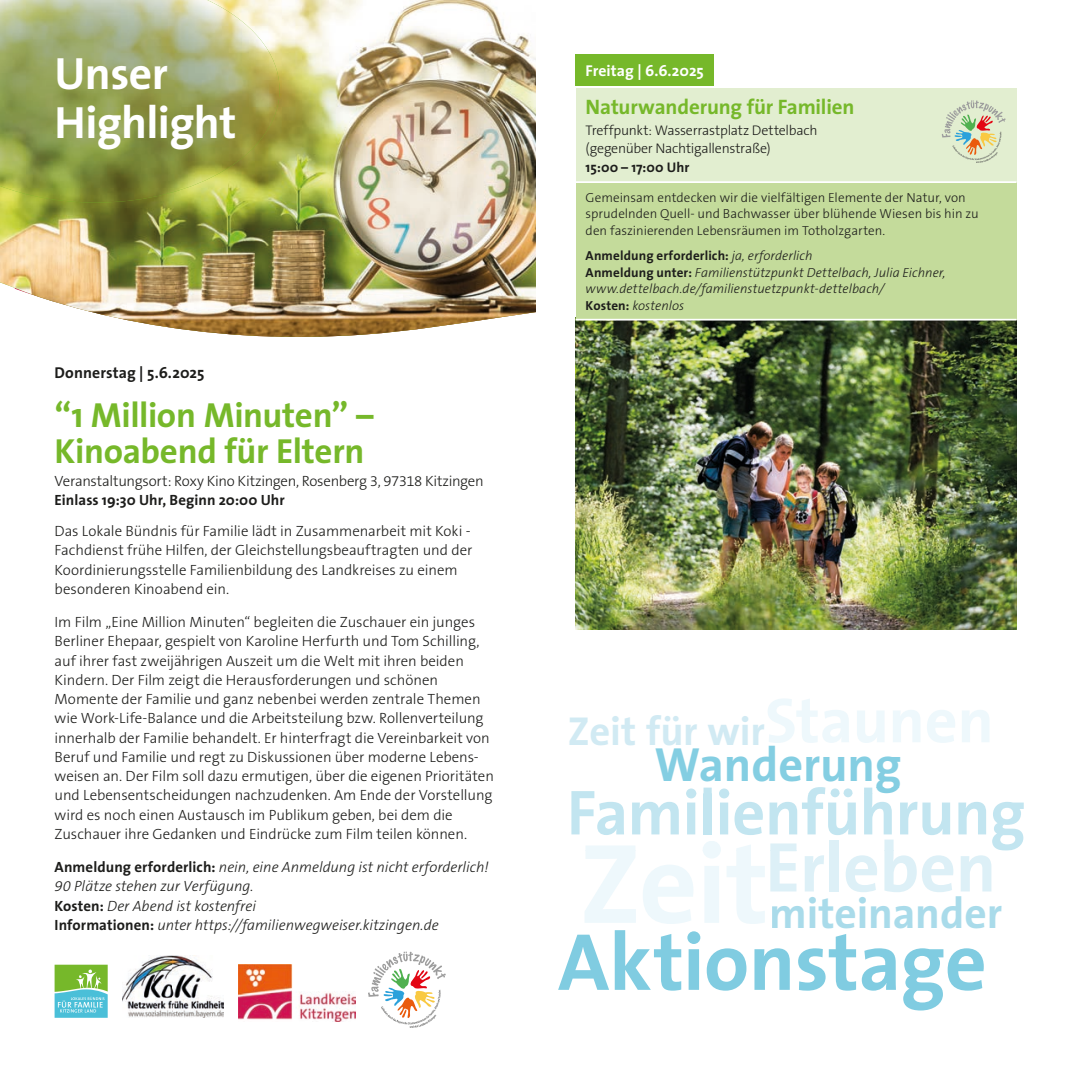
<style>
.page{position:relative;width:1072px;height:1072px;background:#fff}
.page>*{position:absolute;margin:0;border:0;box-sizing:border-box;transform-origin:0 0}
.t1{font:700 81.73px "The Sans";letter-spacing:-.01em;color:#80cce1}
.t2{font:700 71.05px "The Sans";letter-spacing:-.005em;color:#ddf0f7}
.t3{font:700 64.05px "The Sans";letter-spacing:-.01em;color:#c2e5f0}
.t4{font:700 48.3px "The Sans";letter-spacing:-.005em;color:#84cee2}
.t5{font:700 45.5px/49px "The Sans";letter-spacing:-.015em;color:#fff}
.t6{font:700 43.57px "The Sans";letter-spacing:-.005em;color:#a9dbea}
.t7{font:700 40.6px "The Sans";letter-spacing:-.005em;color:#d1eaf3}
.t8{font:700 35px/36.8px "The Sans";letter-spacing:-.01em;color:#76b82a}
.t9{font:700 21px "The Sans";letter-spacing:-.01em;color:#76b82a}
.t10{font:700 15.75px "The Sans";letter-spacing:.005em;color:#1d1d1b}
.t11{font:700 15.75px "The Sans";color:#fff}
.t12{font:300 14.88px/19.2px "The Sans B3";letter-spacing:-.005em;color:#1d1d1b}
.t13{font:italic 300 14.88px/19.2px "The Sans B3";letter-spacing:-.005em;color:#1d1d1b}
.t14{font:300 14.88px "The Sans B3";letter-spacing:-.025em;color:#1d1d1b}
.t15{font:700 14.88px "The Sans";letter-spacing:.005em;color:#1d1d1b}
.t16{font:300 14px/17.5px "The Sans B3";letter-spacing:-.02em;color:#1d1d1b}
.t17{font:700 14px "The Sans";color:#1d1d1b}
.t18{font:300 13.12px/16.6px "The Sans B3";color:#1d1d1b}
.t19{font:italic 300 13.12px/16.6px "The Sans B3";color:#1d1d1b}
.t20{font:700 13.12px "The Sans";letter-spacing:.015em;color:#1d1d1b}
.s1{font-family:"The Sans";font-weight:700;font-style:normal}
.s2{font-family:"The Sans B3";font-weight:300;font-style:italic}
</style>
<div class="page">
<div style="left:575px;top:55px;width:139px;height:31px;background:#76b82a"></div>
<img style="left:0;top:0;width:536px;height:337px">
<img style="left:575px;top:320px;width:441px;height:309px">
<div style="left:575px;top:89px;width:441px;height:93px;background:#e2eed0"></div>
<div style="left:575px;top:182px;width:441px;height:138px;background:#c4db9b"></div>
<hr style="left:575px;top:181px;width:441px;height:2px;background:#fff">
<hr style="left:575px;top:319px;width:441px;height:1px;background:#fff">
<svg style="left:941px;top:100px;width:64px;height:63px"></svg>
<svg style="left:686px;top:787px;width:187px;height:6px"></svg>
<svg style="left:586px;top:841px;width:165px;height:9px"></svg>
<svg style="left:55px;top:964px;width:53px;height:53px;background:#79c695"></svg>
<img style="left:122px;top:955px;width:102px;height:62px">
<img style="left:238px;top:964px;width:117px;height:57px">
<svg style="left:368px;top:951px;width:78px;height:76px"></svg>
<img style="left:0;top:0;width:279px;height:203px">
<h3 class="t5" style="left:55px;top:48px;width:183px">Unser<br>Highlight</h3>
<p class="t10" style="left:55px;top:359px;width:151px">Donnerstag | 5.6.2025</p>
<h3 class="t8" style="left:55px;top:395px;width:321px">“1 Million Minuten” –<br>Kinoabend für Eltern</h3>
<p class="t14" style="left:55px;top:473px;width:430px">Veranstaltungsort: Roxy Kino Kitzingen, Rosenberg 3, 97318 Kitzingen</p>
<p class="t15" style="left:55px;top:488px;width:232px">Einlass 19:30 Uhr, Beginn 20:00 Uhr</p>
<p class="t12" style="left:55px;top:522px;width:419px">Das Lokale Bündnis für Familie lädt in Zusammenarbeit mit Koki - Fachdienst frühe Hilfen, der Gleichstellungsbeauftragten und der Koordinierungsstelle Familienbildung des Landkreises zu einem besonderen Kinoabend ein.</p>
<p class="t12" style="left:55px;top:613px;width:441px">Im Film „Eine Million Minuten“ begleiten die Zuschauer ein junges Berliner Ehepaar, gespielt von Karoline Herfurth und Tom Schilling, auf ihrer fast zweijährigen Auszeit um die Welt mit ihren beiden Kindern. Der Film zeigt die Herausforderungen und schönen Momente der Familie und ganz nebenbei werden zentrale Themen wie Work-Life-Balance und die Arbeitsteilung bzw. Rollenverteilung innerhalb der Familie behandelt. Er hinterfragt die Vereinbarkeit von Beruf und Familie und regt zu Diskussionen über moderne Lebens&shy;weisen an. Der Film soll dazu ermutigen, über die eigenen Prioritäten und Lebensentscheidungen nachzudenken. Am Ende der Vorstellung wird es noch einen Austausch im Publikum geben, bei dem die Zuschauer ihre Gedanken und Eindrücke zum Film teilen können.</p>
<p class="t13" style="left:55px;top:858px;width:435px"><span class="s1">Anmeldung erforderlich:</span> nein, eine Anmeldung ist nicht erforderlich!<br>90 Plätze stehen zur Verfügung.<br><span class="s1">Kosten:</span> Der Abend ist kostenfrei<br><span class="s1">Informationen:</span> unter https://familienwegweiser.kitzingen.de</p>
<p class="t11" style="left:585px;top:58px;width:120px">Freitag | 6.6.2025</p>
<h3 class="t9" style="left:585px;top:90px;width:270px">Naturwanderung für Familien</h3>
<p class="t16" style="left:585px;top:122px;width:233px">Treffpunkt: Wasserrastplatz Dettelbach (gegenüber Nachtigallenstraße)</p>
<p class="t17" style="left:585px;top:156px;width:105px">15:00 – 17:00 Uhr</p>
<p class="t18" style="left:585px;top:189px;width:394px">Gemeinsam entdecken wir die vielfältigen Elemente der Natur, von sprudelnden Quell- und Bachwasser über blühende Wiesen bis hin zu den faszinierenden Lebensräumen im Totholzgarten.</p>
<p class="t20" style="left:585px;top:244px;width:228px">Anmeldung erforderlich: <span class="s2">ja, erforderlich</span></p>
<p class="t19" style="left:585px;top:264px;width:361px"><span class="s1">Anmeldung unter:</span> Familienstützpunkt Dettelbach, Julia Eichner, www.dettelbach.de/familienstuetzpunkt-dettelbach/<br><span class="s1">Kosten:</span> kostenlos</p>
<h3 class="t7" style="left:567px;top:697px;width:199px">Zeit für wir</h3>
<h3 class="t4" style="left:654px;top:724px;width:248px">Wanderung</h3>
<h3 class="t3" style="left:566px;top:759px;width:460px">Familienführung</h3>
<h2 class="t2" style="left:765px;top:808px;width:232px">Erleben</h2>
<h3 class="t6" style="left:769px;top:876px;width:234px">miteinander</h3>
<h1 class="t1" style="left:558px;top:893px;width:430px">Aktionstage</h1>
</div>
